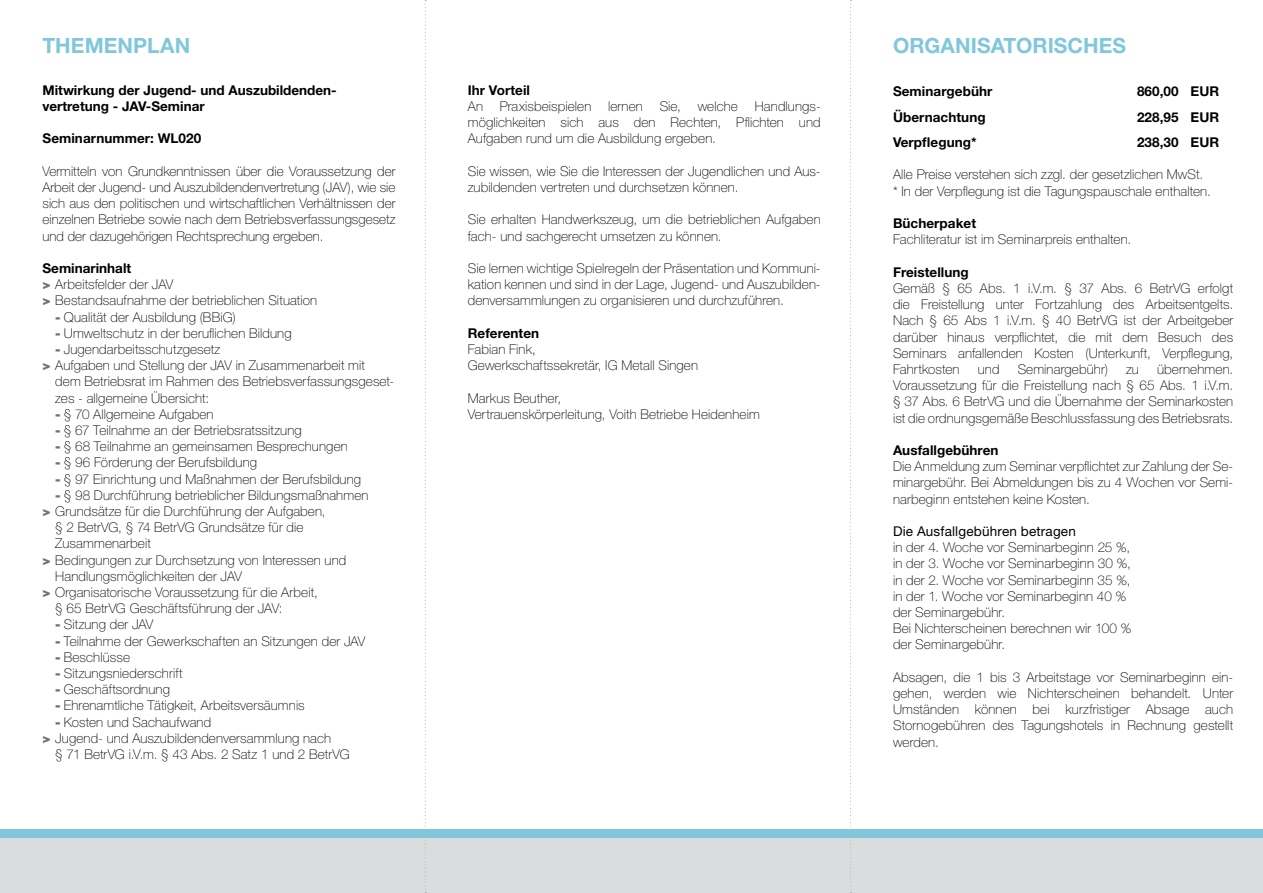
<style>
.page{position:relative;width:1263px;height:893px;background:#fff}
.page>*{position:absolute;margin:0;border:0;box-sizing:border-box;transform-origin:0 0}
.t1{font:700 21px "Helvetica Neue LT Std";letter-spacing:.005em;color:#81c7dc}
.Fließtext_9_Punkt{font:100 13.5px/16.2px "Helvetica Neue LT Std";letter-spacing:.01em;color:#000}
.Fließtext_schwarz{font:100 13.5px/16.2px "Helvetica Neue LT Std";letter-spacing:.01em;color:#000;text-align:justify}
.Hervorhebung_Bold_9{font:700 13.5px/16.2px "Helvetica Neue LT Std";letter-spacing:.005em;color:#000}
.Fließtext_schwarz-2{font:13.5px "Helvetica Neue LT Std";letter-spacing:.015em;color:#000}
.s1{font-weight:900;color:#707172}
</style>
<div class="page">
<div style="left:0;top:831px;width:1263px;height:62px;background:#dadcdd"></div>
<div style="left:0;top:829px;width:1263px;height:9px;background:#81c7dc"></div>
<svg style="left:425px;top:0;width:1px;height:893px"></svg>
<svg style="left:850px;top:0;width:1px;height:893px"></svg>
<h1 class="t1" style="left:43px;top:33px;width:149px">THEMENPLAN</h1>
<h1 class="t1" style="left:893px;top:33px;width:235px">ORGANISATORISCHES</h1>
<p class="Hervorhebung_Bold_9" style="left:43px;top:81px;width:296px">Mitwirkung der Jugend- und Auszubildenden&shy;vertretung - JAV-Seminar</p>
<p class="Hervorhebung_Bold_9" style="left:43px;top:130px;width:160px">Seminarnummer: WL020</p>
<p class="Fließtext_9_Punkt" style="left:43px;top:163px;width:354px;text-align:justify">Vermitteln von Grundkenntnissen über die Voraussetzung der Arbeit der Jugend- und Auszubildendenvertretung (JAV), wie sie sich aus den politischen und wirtschaftlichen Verhältnissen der einzelnen Betriebe sowie nach dem Betriebsverfassungsgesetz und der dazugehörigen Rechtsprechung ergeben.</p>
<p class="Hervorhebung_Bold_9" style="left:43px;top:260px;width:90px">Seminarinhalt</p>
<p class="Fließtext_9_Punkt" style="left:43px;top:276px;width:132px"><span class="s1">&gt;</span> Arbeitsfelder der JAV</p>
<p class="Fließtext_9_Punkt" style="left:43px;top:292px;width:276px"><span class="s1">&gt;</span> Bestandsaufnahme der betrieblichen Situation</p>
<p class="Fließtext_9_Punkt" style="left:55px;top:309px;width:182px"><span class="s1">-</span> Qualität der Ausbildung (BBiG)</p>
<p class="Fließtext_9_Punkt" style="left:55px;top:325px;width:238px"><span class="s1">-</span> Umweltschutz in der beruflichen Bildung</p>
<p class="Fließtext_9_Punkt" style="left:55px;top:341px;width:167px"><span class="s1">-</span> Jugendarbeitsschutzgesetz</p>
<p class="Fließtext_9_Punkt" style="left:55px;top:357px;width:340px;text-indent:-13px"><span class="s1">&gt;</span> Aufgaben und Stellung der JAV in Zusammenarbeit mit<br>dem Betriebsrat im Rahmen des Betriebsverfassungsgeset&shy;zes - allgemeine Übersicht:</p>
<p class="Fließtext_9_Punkt" style="left:55px;top:406px;width:160px"><span class="s1">-</span> § 70 Allgemeine Aufgaben</p>
<p class="Fließtext_9_Punkt" style="left:55px;top:422px;width:248px"><span class="s1">-</span> § 67 Teilnahme an der Betriebsratssitzung</p>
<p class="Fließtext_9_Punkt" style="left:55px;top:438px;width:294px"><span class="s1">-</span> § 68 Teilnahme an gemeinsamen Besprechungen</p>
<p class="Fließtext_9_Punkt" style="left:55px;top:454px;width:203px"><span class="s1">-</span> § 96 Förderung der Berufsbildung</p>
<p class="Fließtext_9_Punkt" style="left:55px;top:471px;width:307px"><span class="s1">-</span> § 97 Einrichtung und Maßnahmen der Berufsbildung</p>
<p class="Fließtext_9_Punkt" style="left:55px;top:487px;width:315px"><span class="s1">-</span> § 98 Durchführung betrieblicher Bildungsmaßnahmen</p>
<p class="Fließtext_9_Punkt" style="left:55px;top:503px;width:272px;text-indent:-13px"><span class="s1">&gt;</span> Grundsätze für die Durchführung der Aufgaben, § 2 BetrVG, § 74 BetrVG Grundsätze für die<br>Zusammenarbeit</p>
<p class="Fließtext_9_Punkt" style="left:55px;top:552px;width:293px;text-indent:-13px"><span class="s1">&gt;</span> Bedingungen zur Durchsetzung von Interessen und<br>Handlungsmöglichkeiten der JAV</p>
<p class="Fließtext_9_Punkt" style="left:55px;top:584px;width:264px;text-indent:-13px"><span class="s1">&gt;</span> Organisatorische Voraussetzung für die Arbeit, § 65 BetrVG Geschäftsführung der JAV:</p>
<p class="Fließtext_9_Punkt" style="left:55px;top:616px;width:100px"><span class="s1">-</span> Sitzung der JAV</p>
<p class="Fließtext_9_Punkt" style="left:55px;top:633px;width:312px"><span class="s1">-</span> Teilnahme der Gewerkschaften an Sitzungen der JAV</p>
<p class="Fließtext_9_Punkt" style="left:55px;top:649px;width:76px"><span class="s1">-</span> Beschlüsse</p>
<p class="Fließtext_9_Punkt" style="left:55px;top:665px;width:129px"><span class="s1">-</span> Sitzungsniederschrift</p>
<p class="Fließtext_9_Punkt" style="left:55px;top:681px;width:116px"><span class="s1">-</span> Geschäftsordnung</p>
<p class="Fließtext_9_Punkt" style="left:55px;top:697px;width:251px"><span class="s1">-</span> Ehrenamtliche Tätigkeit, Arbeitsversäumnis</p>
<p class="Fließtext_9_Punkt" style="left:55px;top:714px;width:158px"><span class="s1">-</span> Kosten und Sachaufwand</p>
<p class="Fließtext_9_Punkt" style="left:55px;top:730px;width:296px;text-indent:-13px"><span class="s1">&gt;</span> Jugend- und Auszubildendenversammlung nach<br>§ 71 BetrVG i.V.m. § 43 Abs. 2 Satz 1 und 2 BetrVG</p>
<p class="Hervorhebung_Bold_9" style="left:468px;top:81px;width:64px">Ihr Vorteil</p>
<p class="Fließtext_9_Punkt" style="left:468px;top:98px;width:354px;text-align:justify">An Praxisbeispielen lernen Sie, welche Handlungs&shy;möglichkeiten sich aus den Rechten, Pflichten und Aufgaben rund um die Ausbildung ergeben.</p>
<p class="Fließtext_9_Punkt" style="left:468px;top:163px;width:354px">Sie wissen, wie Sie die Interessen der Jugendlichen und Aus&shy;zubildenden vertreten und durchsetzen können.</p>
<p class="Fließtext_9_Punkt" style="left:468px;top:211px;width:354px">Sie erhalten Handwerkszeug, um die betrieblichen Aufgaben fach- und sachgerecht umsetzen zu können.</p>
<p class="Fließtext_9_Punkt" style="left:468px;top:260px;width:354px;text-align:justify">Sie lernen wichtige Spielregeln der Präsentation und Kommuni&shy;kation kennen und sind in der Lage, Jugend- und Auszubilden&shy;denversammlungen zu organisieren und durchzuführen.</p>
<p class="Hervorhebung_Bold_9" style="left:468px;top:324px;width:73px">Referenten</p>
<p class="Fließtext_schwarz" style="left:468px;top:341px;width:69px">Fabian Fink,</p>
<p class="Fließtext_schwarz" style="left:468px;top:357px;width:232px">Gewerkschaftssekretär, IG Metall Singen</p>
<p class="Fließtext_schwarz" style="left:468px;top:390px;width:95px">Markus Beuther,</p>
<p class="Fließtext_schwarz" style="left:468px;top:406px;width:293px">Vertrauenskörperleitung, Voith Betriebe Heidenheim</p>
<p class="Hervorhebung_Bold_9" style="left:893px;top:83px;width:101px">Seminargebühr</p>
<p class="Hervorhebung_Bold_9" style="left:1137px;top:83px;width:43px">860,00</p>
<p class="Hervorhebung_Bold_9" style="left:1190px;top:83px;width:30px">EUR</p>
<p class="Hervorhebung_Bold_9" style="left:893px;top:108px;width:94px">Übernachtung</p>
<p class="Hervorhebung_Bold_9" style="left:1137px;top:108px;width:43px">228,95</p>
<p class="Hervorhebung_Bold_9" style="left:1190px;top:108px;width:30px">EUR</p>
<p class="Hervorhebung_Bold_9" style="left:893px;top:134px;width:85px">Verpflegung*</p>
<p class="Hervorhebung_Bold_9" style="left:1137px;top:134px;width:43px">238,30</p>
<p class="Hervorhebung_Bold_9" style="left:1190px;top:134px;width:30px">EUR</p>
<p class="Fließtext_schwarz" style="left:893px;top:167px;width:312px">Alle Preise verstehen sich zzgl. der gesetzlichen MwSt.</p>
<p class="Fließtext_schwarz" style="left:893px;top:183px;width:319px">* In der Verpflegung ist die Tagungspauschale enthalten.</p>
<p class="Hervorhebung_Bold_9" style="left:893px;top:215px;width:85px">Bücherpaket</p>
<p class="Fließtext_schwarz" style="left:893px;top:231px;width:240px">Fachliteratur ist im Seminarpreis enthalten.</p>
<p class="Hervorhebung_Bold_9" style="left:893px;top:263px;width:77px">Freistellung</p>
<p class="Fließtext_schwarz" style="left:893px;top:280px;width:342px">Gemäß § 65 Abs. 1 i.V.m. § 37 Abs. 6 BetrVG erfolgt die Freistellung unter Fortzahlung des Arbeitsentgelts.</p>
<p class="Fließtext_schwarz" style="left:893px;top:312px;width:342px">Nach § 65 Abs 1 i.V.m. § 40 BetrVG ist der Arbeitgeber</p>
<p class="Fließtext_schwarz" style="left:893px;top:329px;width:342px">darüber hinaus verpflichtet, die mit dem Besuch des</p>
<p class="Fließtext_schwarz" style="left:893px;top:345px;width:342px">Seminars anfallenden Kosten (Unterkunft, Verpflegung,</p>
<p class="Fließtext_schwarz" style="left:893px;top:361px;width:68px">Fahrtkosten</p>
<p class="Fließtext_schwarz" style="left:978px;top:361px;width:23px">und</p>
<p class="Fließtext_schwarz" style="left:1018px;top:361px;width:92px">Seminargebühr)</p>
<p class="Fließtext_schwarz" style="left:1126px;top:361px;width:14px">zu</p>
<p class="Fließtext_schwarz" style="left:1157px;top:361px;width:78px">übernehmen.</p>
<p class="Fließtext_schwarz" style="left:893px;top:377px;width:342px">Voraussetzung für die Freistellung nach § 65 Abs. 1 i.V.m. § 37 Abs. 6 BetrVG und die Übernahme der Seminarkosten ist die ordnungsgemäße Beschlussfassung des Betriebsrats.</p>
<p class="Hervorhebung_Bold_9" style="left:893px;top:442px;width:107px">Ausfallgebühren</p>
<p class="Fließtext_schwarz" style="left:893px;top:458px;width:342px">Die Anmeldung zum Seminar verpflichtet zur Zahlung der Se&shy;minargebühr. Bei Abmeldungen bis zu 4 Wochen vor Semi&shy;narbeginn entstehen keine Kosten.</p>
<p class="Fließtext_schwarz-2" style="left:893px;top:523px;width:184px">Die Ausfallgebühren betragen</p>
<p class="Fließtext_schwarz" style="left:893px;top:539px;width:239px">in der 4. Woche vor Seminarbeginn 25 %,</p>
<p class="Fließtext_schwarz" style="left:893px;top:555px;width:239px">in der 3. Woche vor Seminarbeginn 30 %,</p>
<p class="Fließtext_schwarz" style="left:893px;top:572px;width:239px">in der 2. Woche vor Seminarbeginn 35 %,</p>
<p class="Fließtext_schwarz" style="left:893px;top:588px;width:235px">in der 1. Woche vor Seminarbeginn 40 %</p>
<p class="Fließtext_schwarz" style="left:893px;top:604px;width:114px">der Seminargebühr.</p>
<p class="Fließtext_schwarz" style="left:893px;top:620px;width:240px">Bei Nichterscheinen berechnen wir 100 %</p>
<p class="Fließtext_schwarz" style="left:893px;top:636px;width:114px">der Seminargebühr.</p>
<p class="Fließtext_schwarz" style="left:893px;top:669px;width:342px">Absagen, die 1 bis 3 Arbeitstage vor Seminarbeginn ein&shy;gehen, werden wie Nichterscheinen behandelt. Unter Umständen können bei kurzfristiger Absage auch Stornogebühren des Tagungshotels in Rechnung gestellt werden.</p>
</div>
